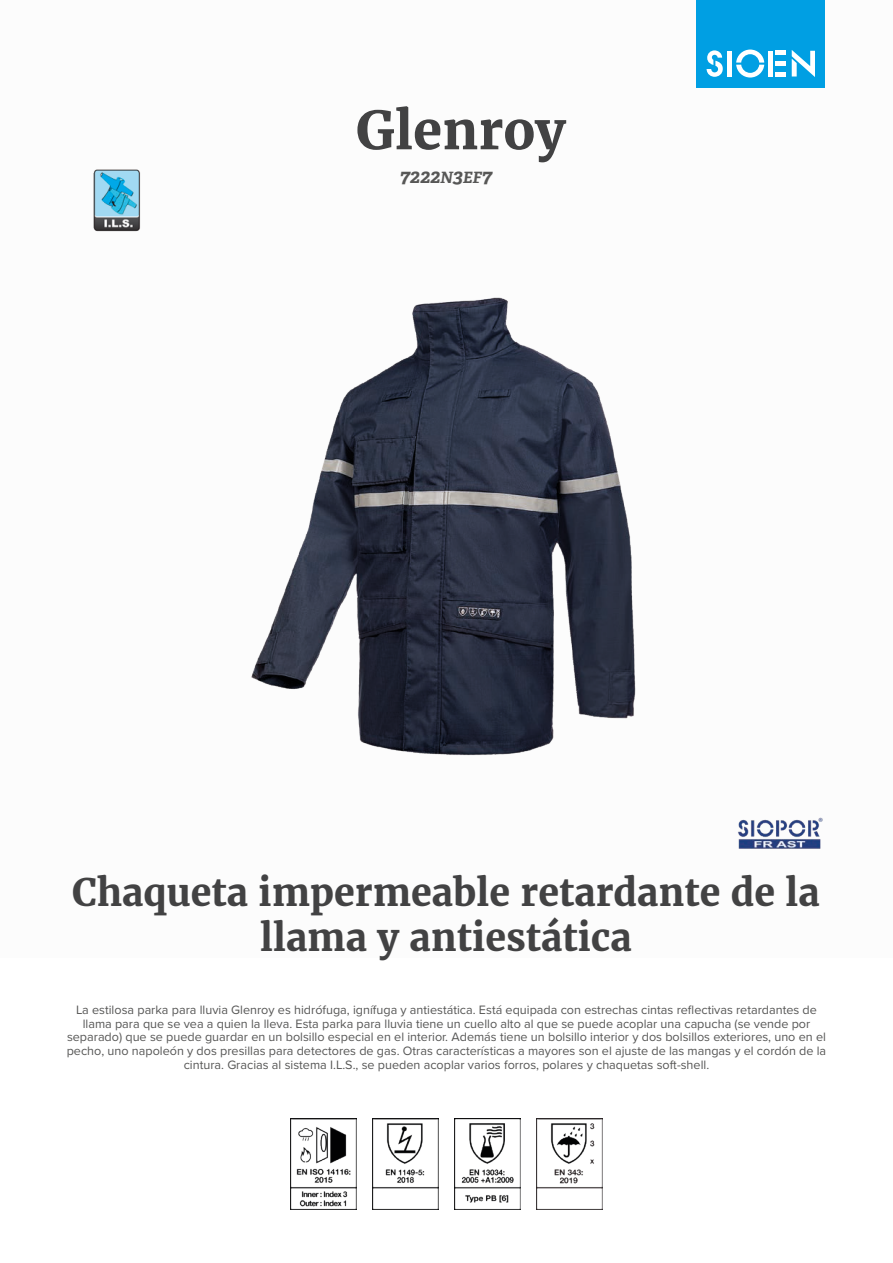
<style>
.page{position:relative;width:893px;height:1263px;background:#fff}
.page>*{position:absolute;margin:0;border:0;box-sizing:border-box;transform-origin:0 0}
.t1{font:700 52.5px "Merriweather";color:#424243}
.t2{font:700 37.5px/45px "Merriweather";color:#424243;text-align:center}
.t3{font:italic 700 19.5px "Adelle";color:#575756}
.t4{font:12.6px/13.6px "Proxima Nova";color:#575756;text-align:center}
.s1{font-size:15.6px}
</style>
<div class="page">
<div style="left:697px;top:0;width:128px;height:88px;background:#009fe3"></div>
<svg style="left:707px;top:50px;width:16px;height:27px"></svg>
<svg style="left:736px;top:50px;width:28px;height:28px"></svg>
<div style="left:727px;top:51px;width:5px;height:26px;background:#fff"></div>
<div style="left:768px;top:51px;width:5px;height:26px;background:#fff"></div>
<div style="left:775px;top:72px;width:11px;height:5px;background:#fff"></div>
<div style="left:775px;top:61px;width:11px;height:5px;background:#fff"></div>
<hr style="left:775px;top:51px;width:11px;height:4px;background:#fff">
<svg style="left:792px;top:50px;width:23px;height:27px"></svg>
<img style="left:93px;top:169px;width:48px;height:63px">
<img style="left:738px;top:817px;width:85px;height:32px">
<img style="left:290px;top:1118px;width:66px;height:92px">
<img style="left:372px;top:1118px;width:67px;height:92px">
<img style="left:454px;top:1118px;width:67px;height:92px">
<img style="left:536px;top:1118px;width:67px;height:92px">
<img style="left:251px;top:297px;width:385px;height:459px">
<h1 class="t1" style="left:356px;top:95px;width:211px">Glenroy</h1>
<h3 class="t3" style="left:400px;top:164px;width:94px">7222<span class="s1">N</span>3<span class="s1">EF</span>7</h3>
<h2 class="t2" style="left:72px;top:869px;width:749px">Chaqueta impermeable retardante de la llama y antiestática</h2>
<p class="t4" style="left:67px;top:1002px;width:761px">La estilosa parka para lluvia Glenroy es hidrófuga, ignífuga y antiestática. Está equipada con estrechas cintas reflectivas retardantes de llama para que se vea a quien la lleva. Esta parka para lluvia tiene un cuello alto al que se puede acoplar una capucha (se vende por separado) que se puede guardar en un bolsillo especial en el interior. Además tiene un bolsillo interior y dos bolsillos exteriores, uno en el pecho, uno napoleón y dos presillas para detectores de gas. Otras características a mayores son el ajuste de las mangas y el cordón de la cintura. Gracias al sistema I.L.S., se pueden acoplar varios forros, polares y chaquetas soft-shell.</p>
</div>
